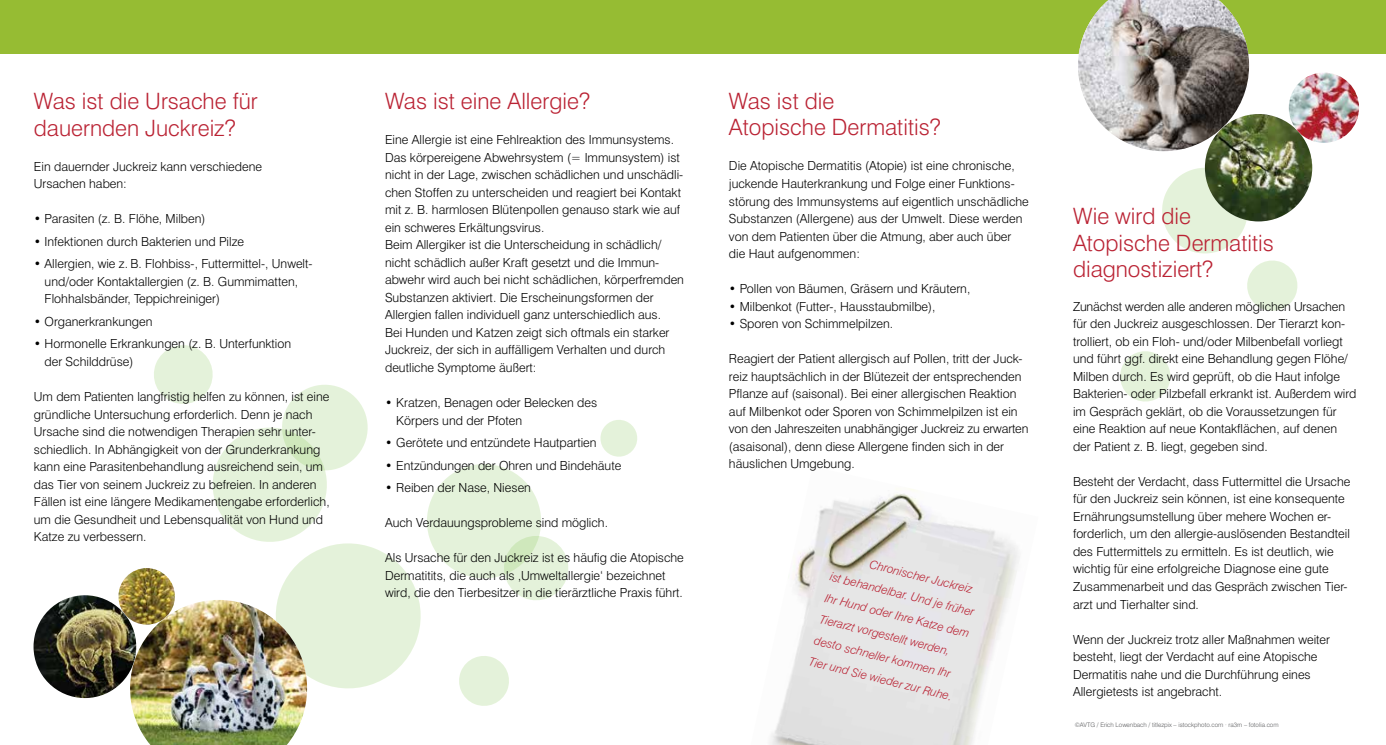
<style>
.page{position:relative;width:1386px;height:745px;background:#fff}
.page>*{position:absolute;margin:0;border:0;box-sizing:border-box;transform-origin:0 0}
.t1{font:300 22.5px/26.2px "Swiss 721 BT";color:#ba2334}
.t2{font:300 12.5px/17.5px "Swiss 721 BT";color:#000}
.t3{font:italic 300 11.75px/21.9px "Swiss 721 BT";color:#ba2334}
.t4{font:300 6.25px "Swiss 721 BT";color:#58595b}
</style>
<div class="page">
<svg style="left:1162px;top:168px;width:138px;height:143px"></svg>
<div style="left:0;top:0;width:1385px;height:53px;background:#96bc33"></div>
<img style="left:770px;top:488px;width:250px;height:256px">
<img style="left:1078px;top:0;width:171px;height:151px">
<img style="left:1204px;top:114px;width:108px;height:107px;border-radius:54px">
<img style="left:1288px;top:72px;width:71px;height:71px;border-radius:35px">
<img style="left:118px;top:567px;width:57px;height:57px;border-radius:28px">
<img style="left:34px;top:595px;width:102px;height:102px;border-radius:51px">
<svg style="left:600px;top:420px;width:37px;height:37px"></svg>
<svg style="left:1120px;top:351px;width:51px;height:51px"></svg>
<svg style="left:130px;top:345px;width:438px;height:399px"></svg>
<h1 class="t1" style="left:34px;top:88px;width:225px">Was ist die Ursache für dauernden Juckreiz?</h1>
<p class="t2" style="left:34px;top:157px;width:230px">Ein dauernder Juckreiz kann verschiedene<br>Ursachen haben:</p>
<p class="t2" style="left:34px;top:210px;width:173px">• Parasiten (z. B. Flöhe, Milben)</p>
<p class="t2" style="left:34px;top:232px;width:212px">• Infektionen durch Bakterien und Pilze</p>
<p class="t2" style="left:45px;top:255px;width:269px;text-indent:-11px">• Allergien, wie z. B. Flohbiss-, Futtermittel-, Unwelt&shy;und/oder Kontaktallergien (z. B. Gummimatten,<br>Flohhalsbänder, Teppichreiniger)</p>
<p class="t2" style="left:34px;top:312px;width:120px">• Organerkrankungen</p>
<p class="t2" style="left:45px;top:335px;width:248px;text-indent:-11px">• Hormonelle Erkrankungen (z. B. Unterfunktion der Schilddrüse)</p>
<p class="t2" style="left:34px;top:387px;width:297px">Um dem Patienten langfristig helfen zu können, ist eine gründliche Untersuchung erforderlich. Denn je nach Ursache sind die notwendigen Therapien sehr unter&shy;schiedlich. In Abhängigkeit von der Grunderkrankung kann eine Parasitenbehandlung ausreichend sein, um das Tier von seinem Juckreiz zu befreien. In anderen Fällen ist eine längere Medikamentengabe erforderlich, um die Gesundheit und Lebensqualität von Hund und Katze zu verbessern.</p>
<h1 class="t1" style="left:385px;top:88px;width:206px">Was ist eine Allergie?</h1>
<p class="t2" style="left:385px;top:131px;width:300px">Eine Allergie ist eine Fehlreaktion des Immunsystems.<br>Das körpereigene Abwehrsystem (= Immunsystem) ist nicht in der Lage, zwischen schädlichen und unschädli&shy;chen Stoffen zu unterscheiden und reagiert bei Kontakt mit z. B. harmlosen Blütenpollen genauso stark wie auf ein schweres Erkältungsvirus.<br>Beim Allergiker ist die Unterscheidung in schädlich/ nicht schädlich außer Kraft gesetzt und die Immun&shy;abwehr wird auch bei nicht schädlichen, körperfremden Substanzen aktiviert. Die Erscheinungsformen der Allergien fallen individuell ganz unterschiedlich aus.<br>Bei Hunden und Katzen zeigt sich oftmals ein starker Juckreiz, der sich in auffälligem Verhalten und durch deutliche Symptome äußert:</p>
<p class="t2" style="left:396px;top:393px;width:202px;text-indent:-11px">• Kratzen, Benagen oder Belecken des<br>Körpers und der Pfoten</p>
<p class="t2" style="left:385px;top:433px;width:213px">• Gerötete und entzündete Hautpartien</p>
<p class="t2" style="left:385px;top:456px;width:238px">• Entzündungen der Ohren und Bindehäute</p>
<p class="t2" style="left:385px;top:478px;width:147px">• Reiben der Nase, Niesen</p>
<p class="t2" style="left:385px;top:513px;width:224px">Auch Verdauungsprobleme sind möglich.</p>
<p class="t2" style="left:385px;top:548px;width:300px">Als Ursache für den Juckreiz ist es häufig die Atopische<br>Dermatitits, die auch als ‚Umweltallergie‘ bezeichnet wird, die den Tierbesitzer in die tierärztliche Praxis führt.</p>
<h1 class="t1" style="left:729px;top:88px;width:213px">Was ist die<br>Atopische Dermatitis?</h1>
<p class="t2" style="left:729px;top:157px;width:301px">Die Atopische Dermatitis (Atopie) ist eine chronische, juckende Hauterkrankung und Folge einer Funktions&shy;störung des Immunsystems auf eigentlich unschädliche Substanzen (Allergene) aus der Umwelt. Diese werden von dem Patienten über die Atmung, aber auch über die Haut aufgenommen:</p>
<p class="t2" style="left:729px;top:279px;width:243px">• Pollen von Bäumen, Gräsern und Kräutern,</p>
<p class="t2" style="left:729px;top:297px;width:208px">• Milbenkot (Futter-, Hausstaubmilbe),</p>
<p class="t2" style="left:729px;top:314px;width:166px">• Sporen von Schimmelpilzen.</p>
<p class="t2" style="left:729px;top:349px;width:301px">Reagiert der Patient allergisch auf Pollen, tritt der Juck&shy;reiz hauptsächlich in der Blütezeit der entsprechenden Pflanze auf (saisonal). Bei einer allergischen Reaktion auf Milbenkot oder Sporen von Schimmelpilzen ist ein von den Jahreszeiten unabhängiger Juckreiz zu erwarten (asaisonal), denn diese Allergene finden sich in der häuslichen Umgebung.</p>
<p class="t3" style="left:838px;top:544px;width:150px;text-indent:35px;rotate:14deg">Chronischer Juckreiz ist behandelbar. Und je früher<br>Ihr Hund oder Ihre Katze dem<br>Tierarzt vorgestellt werden, desto schneller kommen Ihr<br>Tier und Sie wieder zur Ruhe.</p>
<h1 class="t1" style="left:1073px;top:203px;width:202px">Wie wird die<br>Atopische Dermatitis diagnostiziert?</h1>
<p class="t2" style="left:1073px;top:297px;width:285px">Zunächst werden alle anderen möglichen Ursachen für den Juckreiz ausgeschlossen. Der Tierarzt kon&shy;trolliert, ob ein Floh- und/oder Milbenbefall vorliegt und führt ggf. direkt eine Behandlung gegen Flöhe/ Milben durch. Es wird geprüft, ob die Haut infolge Bakterien- oder Pilzbefall erkrankt ist. Außerdem wird im Gespräch geklärt, ob die Voraussetzungen für eine Reaktion auf neue Kontakflächen, auf denen der Patient z. B. liegt, gegeben sind.</p>
<p class="t2" style="left:1073px;top:472px;width:279px">Besteht der Verdacht, dass Futtermittel die Ursache für den Juckreiz sein können, ist eine konsequente Ernährungsumstellung über mehere Wochen er&shy;forderlich, um den allergie-auslösenden Bestandteil des Futtermittels zu ermitteln. Es ist deutlich, wie wichtig für eine erfolgreiche Diagnose eine gute Zusammenarbeit und das Gespräch zwischen Tier&shy;arzt und Tierhalter sind.</p>
<p class="t2" style="left:1073px;top:629px;width:258px">Wenn der Juckreiz trotz aller Maßnahmen weiter besteht, liegt der Verdacht auf eine Atopische Dermatitis nahe und die Durchführung eines Allergietests ist angebracht.</p>
<p class="t4" style="left:1074px;top:720px;width:205px">©AVTG / Erich Lowenbach / titlezpix – istockphoto.com · ra3rn – fotolia.com</p>
</div>
